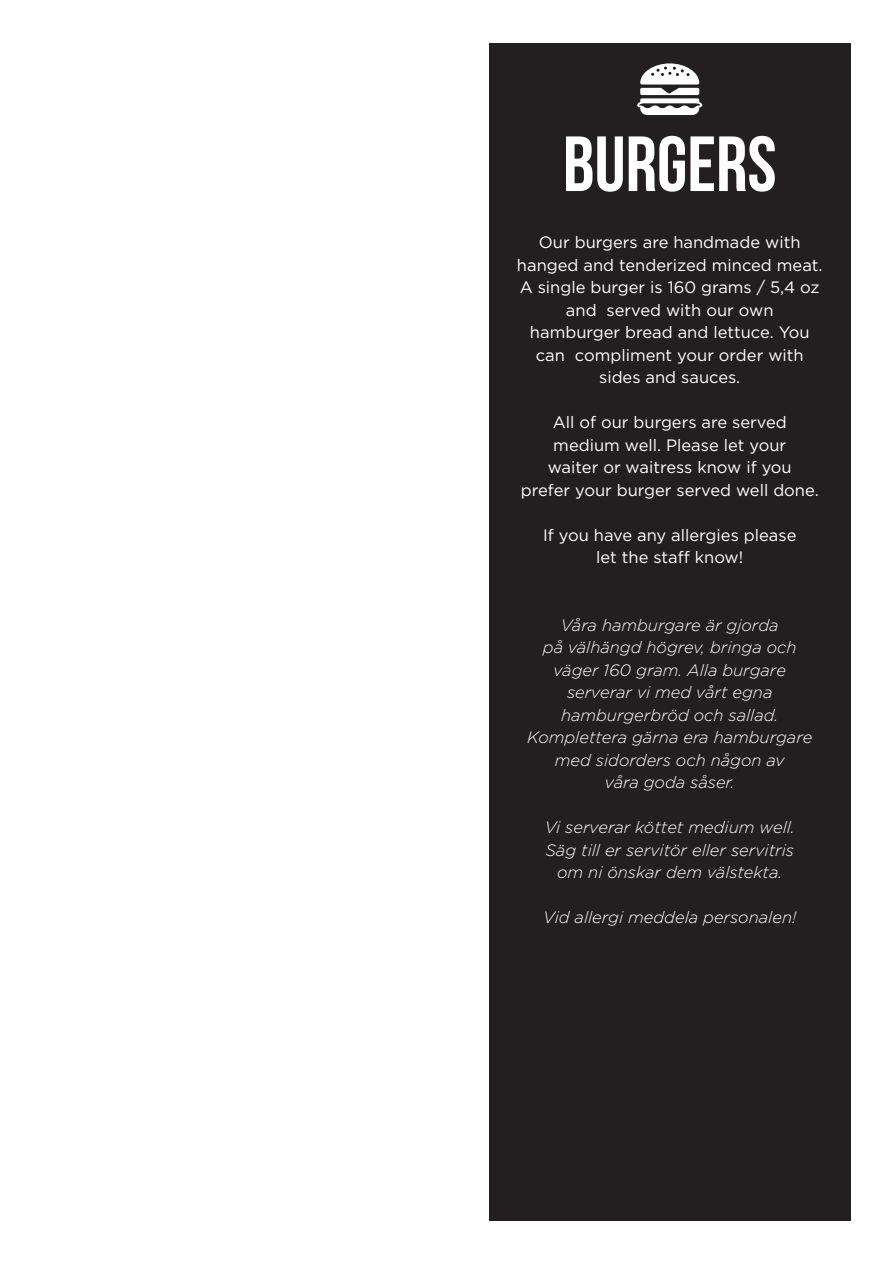
<style>
.page{position:relative;width:893px;height:1263px;background:#fff}
.page>*{position:absolute;margin:0;border:0;box-sizing:border-box;transform-origin:0 0}
.t1{font:78px "Bebas Neue";color:#fff}
.t2{font:16.5px/22.5px "Gotham";color:#fff;text-align:center}
.t3{font:italic 300 16.5px/22.5px "Gotham";color:#fff;text-align:center}
</style>
<div class="page">
<div style="left:489px;top:43px;width:361px;height:1177px;background:#231f20"></div>
<svg style="left:637px;top:63px;width:65px;height:52px"></svg>
<h1 class="t1" style="left:563px;top:121px;width:215px">BURGERS</h1>
<p class="t2" style="left:517px;top:231px;width:307px">Our burgers are handmade with hanged and tenderized minced meat.<br>A single burger is 160 grams / 5,4 oz and served with our own<br>hamburger bread and lettuce. You can compliment your order with sides and sauces.</p>
<p class="t2" style="left:521px;top:411px;width:300px">All of our burgers are served medium well. Please let your<br>waiter or waitress know if you<br>prefer your burger served well done.</p>
<p class="t2" style="left:543px;top:523px;width:255px">If you have any allergies please let the staff know!</p>
<p class="t3" style="left:527px;top:613px;width:287px">Våra hamburgare är gjorda<br>på välhängd högrev, bringa och väger 160 gram. Alla burgare serverar vi med vårt egna hamburgerbröd och sallad.<br>Komplettera gärna era hamburgare med sidorders och någon av<br>våra goda såser.</p>
<p class="t3" style="left:545px;top:816px;width:252px">Vi serverar köttet medium well.<br>Säg till er servitör eller servitris om ni önskar dem välstekta.</p>
<p class="t3" style="left:543px;top:906px;width:254px">Vid allergi meddela personalen!</p>
</div>
